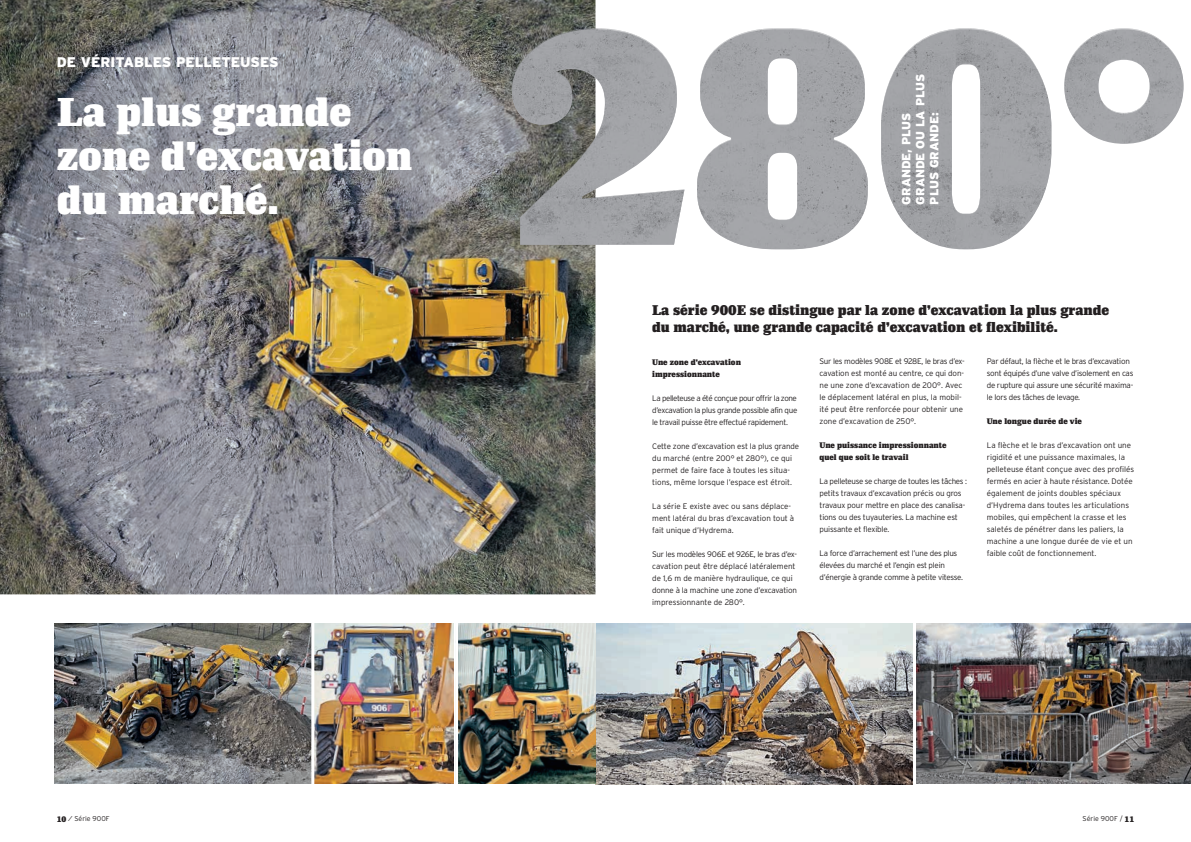
<style>
.page{position:relative;width:1191px;height:842px;background:#fff}
.page>*{position:absolute;margin:0;border:0;box-sizing:border-box;transform-origin:0 0}
.t1{font:301.4px "Impacto";color:#a8a9ad}
.t2{font:40px/44px "Impacto";color:#fff}
.t3{font:14px/16.8px "Impacto";color:#231f20}
.t4{font:900 14px "Interstate";color:#fff}
.t5{font:900 12px/14px "Interstate";color:#fff}
.t6{font:300 8px/12px "Interstate";letter-spacing:-.015em;color:#231f20}
.t7{font:8px/12px "Impacto";color:#231f20}
.t8{font:300 7px "Interstate";color:#231f20}
.s1{font-family:"Impacto";font-weight:400;font-size:8px}
.s2{font-family:"Interstate Mono Lgt";font-weight:400}
</style>
<div class="page">
<img style="left:55px;top:623px;width:858px;height:162px">
<img style="left:916px;top:623px;width:275px;height:160px">
<img style="left:0;top:0;width:595px;height:594px">
<img style="left:512px;top:28px;width:671px;height:221px">
<hr style="left:455px;top:607px;width:3px;height:184px;background:#fff">
<hr style="left:311px;top:604px;width:3px;height:189px;background:#fff">
<h3 class="t4" style="left:57px;top:54px;width:223px">DE VÉRITABLES PELLETEUSES</h3>
<h2 class="t2" style="left:57px;top:91px;width:357px">La plus grande zone d’excavation du marché.</h2>
<p class="t8" style="left:57px;top:814px;width:54px"><span class="s1">10</span> <span class="s2">/</span> Série 900F</p>
<h1 class="t1" style="left:506px;top:-36px;width:684px">280°</h1>
<h3 class="t5" style="left:899px;top:205px;width:132px;rotate:-90deg">GRANDE, PLUS<br>GRANDE OU LA PLUS<br>PLUS GRANDE:</h3>
<h3 class="t3" style="left:652px;top:302px;width:458px">La série 900E se distingue par la zone d’excavation la plus grande du marché, une grande capacité d’excavation et flexibilité.</h3>
<p class="t7" style="left:652px;top:356px;width:90px">Une zone d’excavation impressionnante</p>
<p class="t6" style="left:652px;top:392px;width:147px;text-align:justify">La pelleteuse a été conçue pour offrir la zone d’excavation la plus grande possible afin que le travail puisse être effectué rapidement.</p>
<p class="t6" style="left:652px;top:440px;width:148px">Cette zone d’excavation est la plus grande du marché (entre 200° et 280°), ce qui permet de faire face à toutes les situa&shy;tions, même lorsque l’espace est étroit.</p>
<p class="t6" style="left:652px;top:500px;width:144px">La série E existe avec ou sans déplace&shy;ment latéral du bras d’excavation tout à fait unique d’Hydrema.</p>
<p class="t6" style="left:652px;top:548px;width:146px">Sur les modèles 906E et 926E, le bras d’ex&shy;cavation peut être déplacé latéralement de 1,6 m de manière hydraulique, ce qui donne à la machine une zone d’excavation impressionnante de 280°.</p>
<p class="t6" style="left:819px;top:355px;width:147px">Sur les modèles 908E et 928E, le bras d’ex&shy;cavation est monté au centre, ce qui don&shy;ne une zone d’excavation de 200°. Avec le déplacement latéral en plus, la mobil&shy;ité peut être renforcée pour obtenir une zone d’excavation de 250°.</p>
<p class="t7" style="left:819px;top:440px;width:129px">Une puissance impressionnante quel que soit le travail</p>
<p class="t6" style="left:819px;top:475px;width:149px">La pelleteuse se charge de toutes les tâches : petits travaux d’excavation précis ou gros travaux pour mettre en place des canalisa&shy;tions ou des tuyauteries. La machine est puissante et flexible.</p>
<p class="t6" style="left:819px;top:547px;width:145px">La force d’arrachement est l’une des plus élevées du marché et l’engin est plein d’énergie à grande comme à petite vitesse.</p>
<p class="t6" style="left:986px;top:355px;width:148px">Par défaut, la flèche et le bras d’excavation sont équipés d’une valve d’isolement en cas de rupture qui assure une sécurité maxima&shy;le lors des tâches de levage.</p>
<p class="t7" style="left:986px;top:416px;width:97px">Une longue durée de vie</p>
<p class="t6" style="left:986px;top:439px;width:149px">La flèche et le bras d’excavation ont une rigidité et une puissance maximales, la pelleteuse étant conçue avec des profilés fermés en acier à haute résistance. Dotée également de joints doubles spéciaux d’Hydrema dans toutes les articulations mobiles, qui empêchent la crasse et les saletés de pénétrer dans les paliers, la machine a une longue durée de vie et un faible coût de fonctionnement.</p>
<p class="t8" style="left:1082px;top:814px;width:53px">Série 900F / <span class="s1">11</span></p>
</div>
